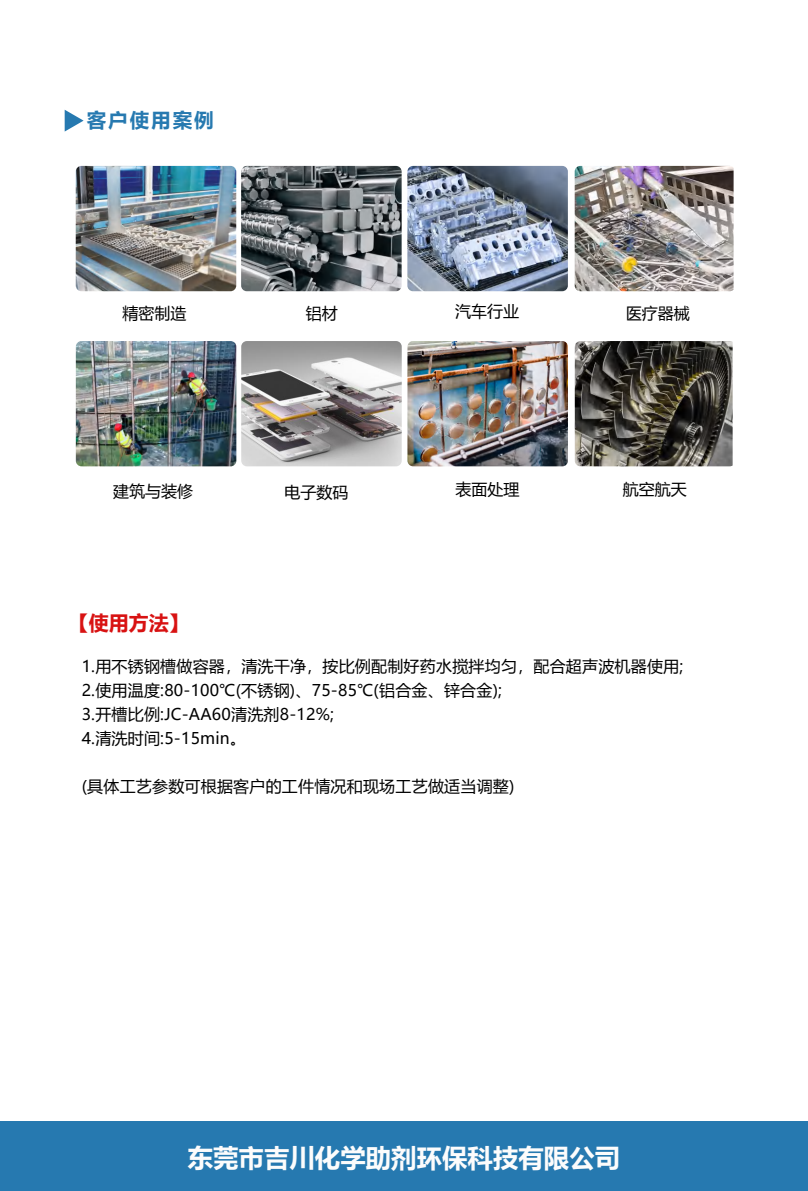
<style>
.page{position:relative;width:808px;height:1191px;background:#fff}
.page>*{position:absolute;margin:0;border:0;box-sizing:border-box;transform-origin:0 0}
.t1{font:700 25.4px "Microsoft Ya Hei";color:#fcfcfc}
.t2{font:700 20px "Microsoft Ya Hei";color:#d81212}
.t3{font:700 19.6px "Microsoft Ya Hei";letter-spacing:.1em;color:#2679b0}
.t4{font:16px/24px "Microsoft Ya Hei";letter-spacing:.015em;color:#000}
</style>
<div class="page">
<svg style="left:65px;top:110px;width:19px;height:22px"></svg>
<div style="left:0;top:1121px;width:808px;height:70px;background:#2679b0"></div>
<img style="left:575px;top:341px;width:158px;height:125px">
<img style="left:407px;top:341px;width:161px;height:125px">
<img style="left:76px;top:166px;width:160px;height:125px">
<img style="left:241px;top:166px;width:161px;height:125px">
<img style="left:407px;top:166px;width:161px;height:125px">
<img style="left:575px;top:166px;width:158px;height:125px">
<img style="left:241px;top:341px;width:161px;height:125px">
<img style="left:76px;top:341px;width:160px;height:125px">
<p class="t3" style="left:87px;top:107px;width:128px">客户使用案例</p>
<p class="t4" style="left:455px;top:299px;width:65px">汽车行业</p>
<p class="t4" style="left:123px;top:301px;width:66px">精密制造</p>
<p class="t4" style="left:626px;top:301px;width:65px">医疗器械</p>
<p class="t4" style="left:306px;top:301px;width:33px">铝材</p>
<p class="t4" style="left:113px;top:479px;width:82px">建筑与装修</p>
<p class="t4" style="left:285px;top:479px;width:65px">电子数码</p>
<p class="t2" style="left:69px;top:608px;width:122px">【使用方法】</p>
<p class="t4" style="left:455px;top:477px;width:65px">表面处理</p>
<p class="t4" style="left:623px;top:477px;width:65px">航空航天</p>
<p class="t4" style="left:82px;top:653px;width:603px">1.用不锈钢槽做容器，清洗干净，按比例配制好药水搅拌均匀，配合超声波机器使用; 2.使用温度:80-100℃(不锈钢)、75-85℃(铝合金、锌合金);<br>3.开槽比例:JC-AA60清洗剂8-12%;<br>4.清洗时间:5-15min。</p>
<p class="t4" style="left:82px;top:773px;width:434px">(具体工艺参数可根据客户的工件情况和现场工艺做适当调整)</p>
<h1 class="t1" style="left:188px;top:1140px;width:434px">东莞市吉川化学助剂环保科技有限公司</h1>
</div>
